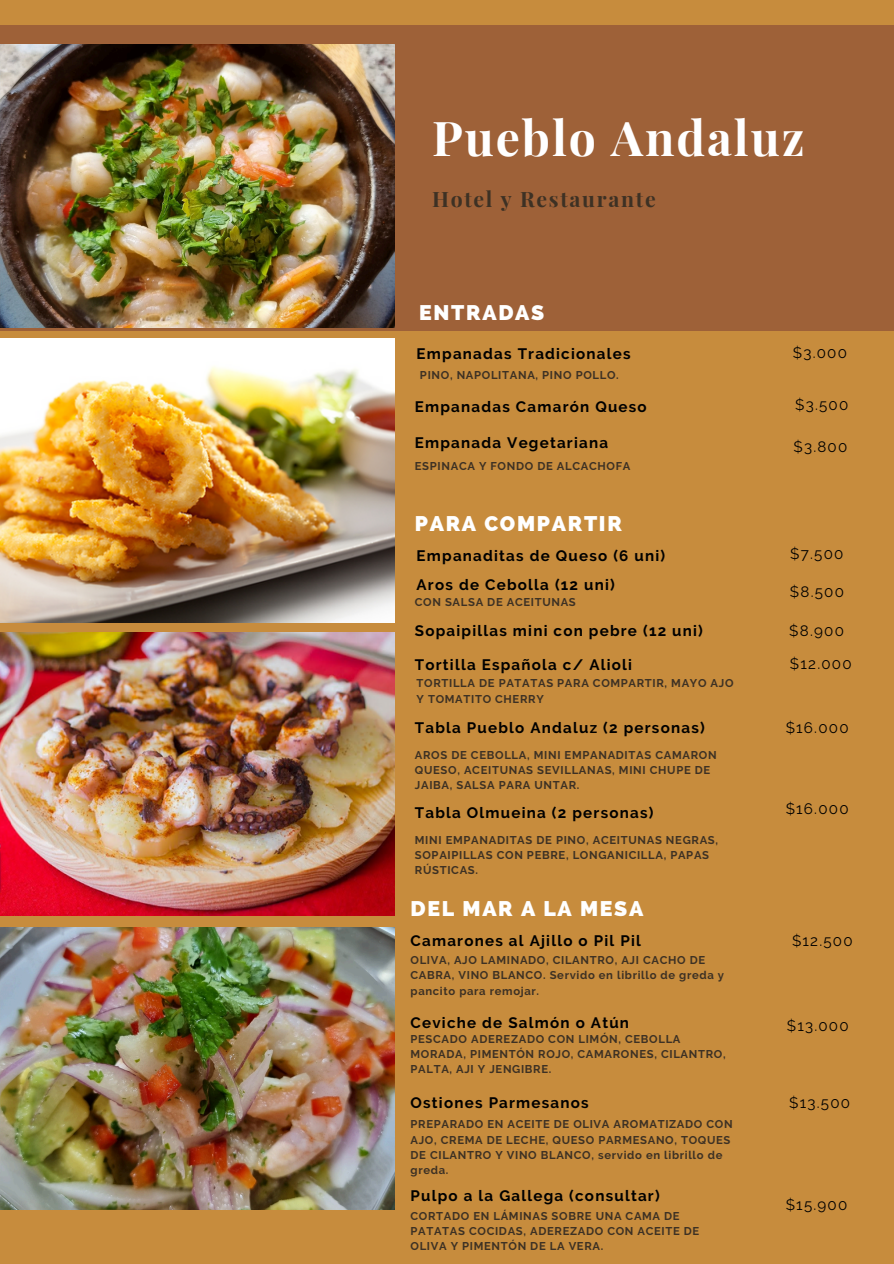
<style>
.page{position:relative;width:894px;height:1264px;background:#fff}
.page>*{position:absolute;margin:0;border:0;box-sizing:border-box;transform-origin:0 0}
.t1{font:700 48px "Playfair Display";letter-spacing:.04em;color:#fff}
.t2{font:800 21.3px "Raleway";letter-spacing:.08em;color:#fff}
.t3{font:700 21.15px "Playfair Display";letter-spacing:.08em;color:#3d3124}
.t4{font:800 21.15px "Raleway";letter-spacing:.08em;color:#fff}
.t5{font:700 15.15px "Raleway";letter-spacing:.08em;color:#000}
.t6{font:15.15px "Raleway";letter-spacing:.08em;color:#000}
.t7{font:700 11.25px/15.3px "Raleway";letter-spacing:.06em;color:#3d3124}
</style>
<div class="page">
<div style="left:0;top:0;width:893px;height:1263px;background:#c78c3d"></div>
<div style="left:0;top:25px;width:893px;height:305px;background:#9e6138"></div>
<img style="left:0;top:45px;width:394px;height:282px">
<img style="left:0;top:338px;width:394px;height:284px">
<img style="left:0;top:632px;width:394px;height:284px">
<img style="left:0;top:927px;width:394px;height:282px">
<h1 class="t1" style="left:432px;top:104px;width:374px">Pueblo Andaluz</h1>
<h4 class="t3" style="left:432px;top:184px;width:225px">Hotel y Restaurante</h4>
<p class="t4" style="left:419px;top:300px;width:126px">ENTRADAS</p>
<h4 class="t5" style="left:416px;top:344px;width:215px">Empanadas Tradicionales</h4>
<h4 class="t6" style="left:792px;top:344px;width:56px">$3.000</h4>
<h5 class="t7" style="left:420px;top:367px;width:200px">PINO, NAPOLITANA, PINO POLLO.</h5>
<p class="t5" style="left:415px;top:398px;width:233px">Empanadas Camarón Queso</p>
<h6 class="t6" style="left:795px;top:396px;width:55px">$3.500</h6>
<h6 class="t5" style="left:415px;top:434px;width:195px">Empanada Vegetariana</h6>
<h2 class="t6" style="left:793px;top:438px;width:55px">$3.800</h2>
<h4 class="t7" style="left:415px;top:458px;width:217px">ESPINACA Y FONDO DE ALCACHOFA</h4>
<h5 class="t2" style="left:415px;top:510px;width:208px">PARA COMPARTIR</h5>
<h2 class="t5" style="left:416px;top:546px;width:250px">Empanaditas de Queso (6 uni)</h2>
<h4 class="t6" style="left:790px;top:545px;width:55px">$7.500</h4>
<h4 class="t5" style="left:416px;top:575px;width:200px">Aros de Cebolla (12 uni)</h4>
<h5 class="t7" style="left:415px;top:594px;width:162px">CON SALSA DE ACEITUNAS</h5>
<h5 class="t6" style="left:789px;top:583px;width:56px">$8.500</h5>
<h4 class="t5" style="left:415px;top:622px;width:289px">Sopaipillas mini con pebre (12 uni)</h4>
<h6 class="t6" style="left:789px;top:621px;width:56px">$8.900</h6>
<h5 class="t5" style="left:415px;top:655px;width:218px">Tortilla Española c/ Alioli</h5>
<h4 class="t6" style="left:789px;top:655px;width:63px">$12.000</h4>
<h5 class="t7" style="left:416px;top:675px;width:318px">TORTILLA DE PATATAS PARA COMPARTIR, MAYO AJO<br>Y TOMATITO CHERRY</h5>
<h4 class="t5" style="left:415px;top:718px;width:291px">Tabla Pueblo Andaluz (2 personas)</h4>
<h6 class="t6" style="left:785px;top:718px;width:64px">$16.000</h6>
<h5 class="t7" style="left:415px;top:748px;width:303px">AROS DE CEBOLLA, MINI EMPANADITAS CAMARON<br>QUESO, ACEITUNAS SEVILLANAS, MINI CHUPE DE<br>JAIBA, SALSA PARA UNTAR.</h5>
<h5 class="t5" style="left:415px;top:803px;width:240px">Tabla Olmueina (2 personas)</h5>
<p class="t7" style="left:415px;top:832px;width:304px">MINI EMPANADITAS DE PINO, ACEITUNAS NEGRAS,<br>SOPAIPILLAS CON PEBRE, LONGANICILLA, PAPAS<br>RÚSTICAS.</p>
<h4 class="t2" style="left:410px;top:895px;width:234px">DEL MAR A LA MESA</h4>
<h4 class="t6" style="left:785px;top:800px;width:64px">$16.000</h4>
<h6 class="t5" style="left:410px;top:931px;width:232px">Camarones al Ajillo o Pil Pil</h6>
<h5 class="t6" style="left:791px;top:931px;width:62px">$12.500</h5>
<h4 class="t7" style="left:410px;top:952px;width:315px">OLIVA, AJO LAMINADO, CILANTRO, AJI CACHO DE<br>CABRA, VINO BLANCO. Servido en librillo de greda y pancito para remojar.</h4>
<h5 class="t5" style="left:410px;top:1013px;width:220px">Ceviche de Salmón o Atún</h5>
<h4 class="t7" style="left:410px;top:1030px;width:316px">PESCADO ADEREZADO CON LIMÓN, CEBOLLA<br>MORADA, PIMENTÓN ROJO, CAMARONES, CILANTRO,<br>PALTA, AJI Y JENGIBRE.</h4>
<h6 class="t6" style="left:786px;top:1016px;width:63px">$13.000</h6>
<h5 class="t5" style="left:410px;top:1093px;width:180px">Ostiones Parmesanos</h5>
<h6 class="t7" style="left:410px;top:1116px;width:323px">PREPARADO EN ACEITE DE OLIVA AROMATIZADO CON AJO, CREMA DE LECHE, QUESO PARMESANO, TOQUES DE CILANTRO Y VINO BLANCO, servido en librillo de greda.</h6>
<h3 class="t5" style="left:410px;top:1187px;width:250px">Pulpo a la Gallega (consultar)</h3>
<h5 class="t7" style="left:410px;top:1207px;width:290px">CORTADO EN LÁMINAS SOBRE UNA CAMA DE<br>PATATAS COCIDAS, ADEREZADO CON ACEITE DE<br>OLIVA Y PIMENTÓN DE LA VERA.</h5>
<h5 class="t6" style="left:789px;top:1093px;width:62px">$13.500</h5>
<h2 class="t6" style="left:785px;top:1195px;width:63px">$15.900</h2>
</div>
